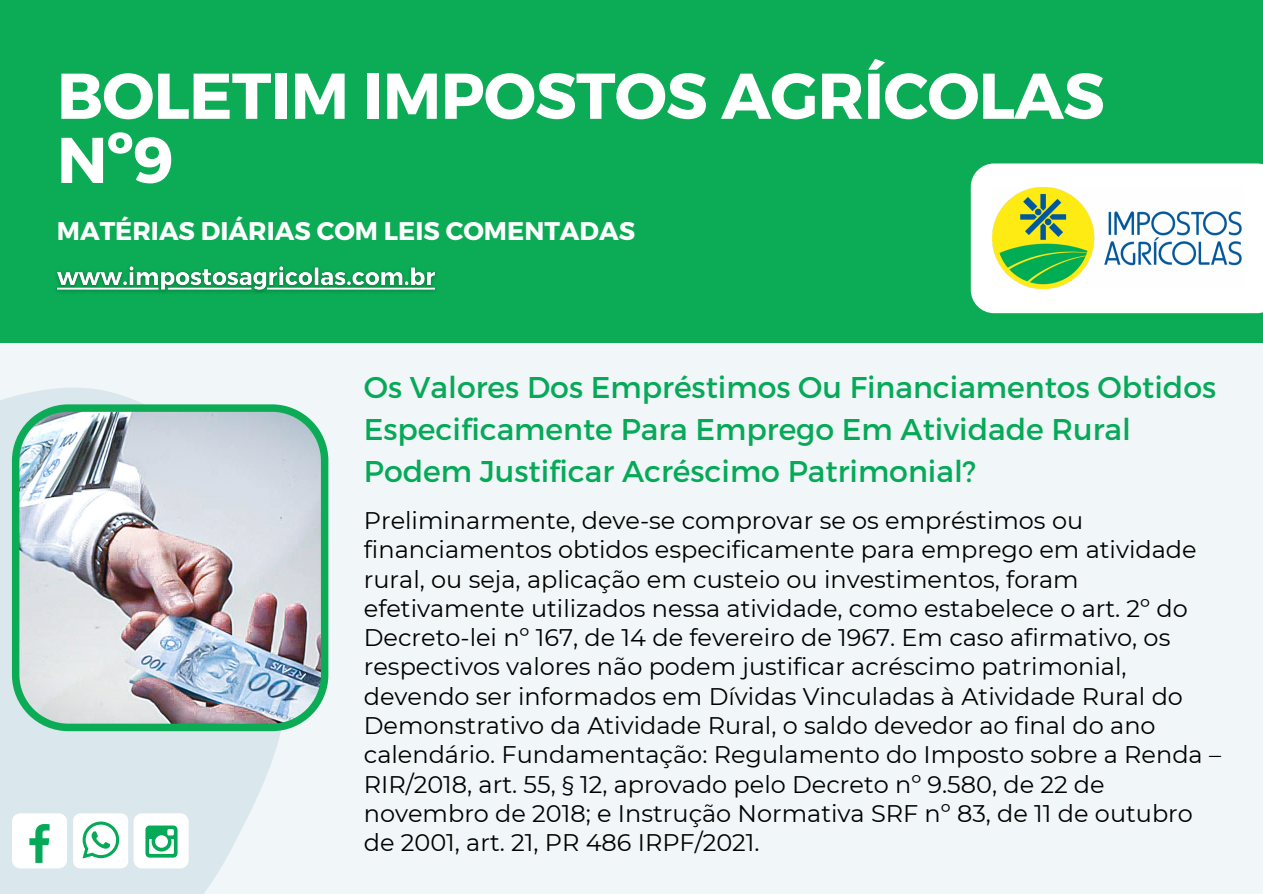
<style>
.page{position:relative;width:1263px;height:894px;background:#fff}
.page>*{position:absolute;margin:0;border:0;box-sizing:border-box;transform-origin:0 0}
.t1{font:700 64.5px "Montserrat";letter-spacing:-.01em;color:#fff}
.t2{font:30px/41.5px "Montserrat";color:#06a958}
.t3{font:700 25.5px "Montserrat";color:#fff}
.t4{font:24px/29.2px "Montserrat";color:#000}
</style>
<div class="page">
<div style="left:0;top:0;width:1263px;height:343px;background:#0bac55"></div>
<div style="left:0;top:343px;width:1263px;height:550px;background:#f1f6f8"></div>
<svg style="left:0;top:388px;width:281px;height:505px;fill:#dae7ed"></svg>
<img style="left:12px;top:404px;width:316px;height:327px">
<div style="left:73px;top:813px;width:55px;height:55px;background:#fff;border-radius:7px"></div>
<svg style="left:82px;top:821px;width:37px;height:37px"></svg>
<div style="left:12px;top:813px;width:55px;height:55px;background:#fff;border-radius:8px"></div>
<svg style="left:29px;top:824px;width:21px;height:38px"></svg>
<div style="left:134px;top:813px;width:55px;height:55px;background:#fff;border-radius:8px"></div>
<svg style="left:145px;top:825px;width:33px;height:32px"></svg>
<div style="left:971px;top:163px;width:292px;height:150px;background:#fff"></div>
<img style="left:993px;top:188px;width:250px;height:101px">
<img style="left:56px;top:266px;width:380px;height:27px">
<p class="t1" style="left:57px;top:54px;width:1049px">BOLETIM IMPOSTOS AGRÍCOLAS</p>
<p class="t1" style="left:57px;top:118px;width:118px">Nº9</p>
<p class="t3" style="left:57px;top:215px;width:580px">MATÉRIAS DIÁRIAS COM LEIS COMENTADAS</p>
<p class="t2" style="left:364px;top:365px;width:854px">Os Valores Dos Empréstimos Ou Financiamentos Obtidos<br>Especificamente Para Emprego Em Atividade Rural<br>Podem Justificar Acréscimo Patrimonial?</p>
<p class="t4" style="left:364px;top:505px;width:859px">Preliminarmente, deve-se comprovar se os empréstimos ou financiamentos obtidos especificamente para emprego em atividade rural, ou seja, aplicação em custeio ou investimentos, foram efetivamente utilizados nessa atividade, como estabelece o art. 2º do Decreto-lei nº 167, de 14 de fevereiro de 1967. Em caso afirmativo, os respectivos valores não podem justificar acréscimo patrimonial, devendo ser informados em Dívidas Vinculadas à Atividade Rural do Demonstrativo da Atividade Rural, o saldo devedor ao final do ano calendário. Fundamentação: Regulamento do Imposto sobre a Renda – RIR/2018, art. 55, § 12, aprovado pelo Decreto nº 9.580, de 22 de novembro de 2018; e Instrução Normativa SRF nº 83, de 11 de outubro de 2001, art. 21, PR 486 IRPF/2021.</p>
</div>
